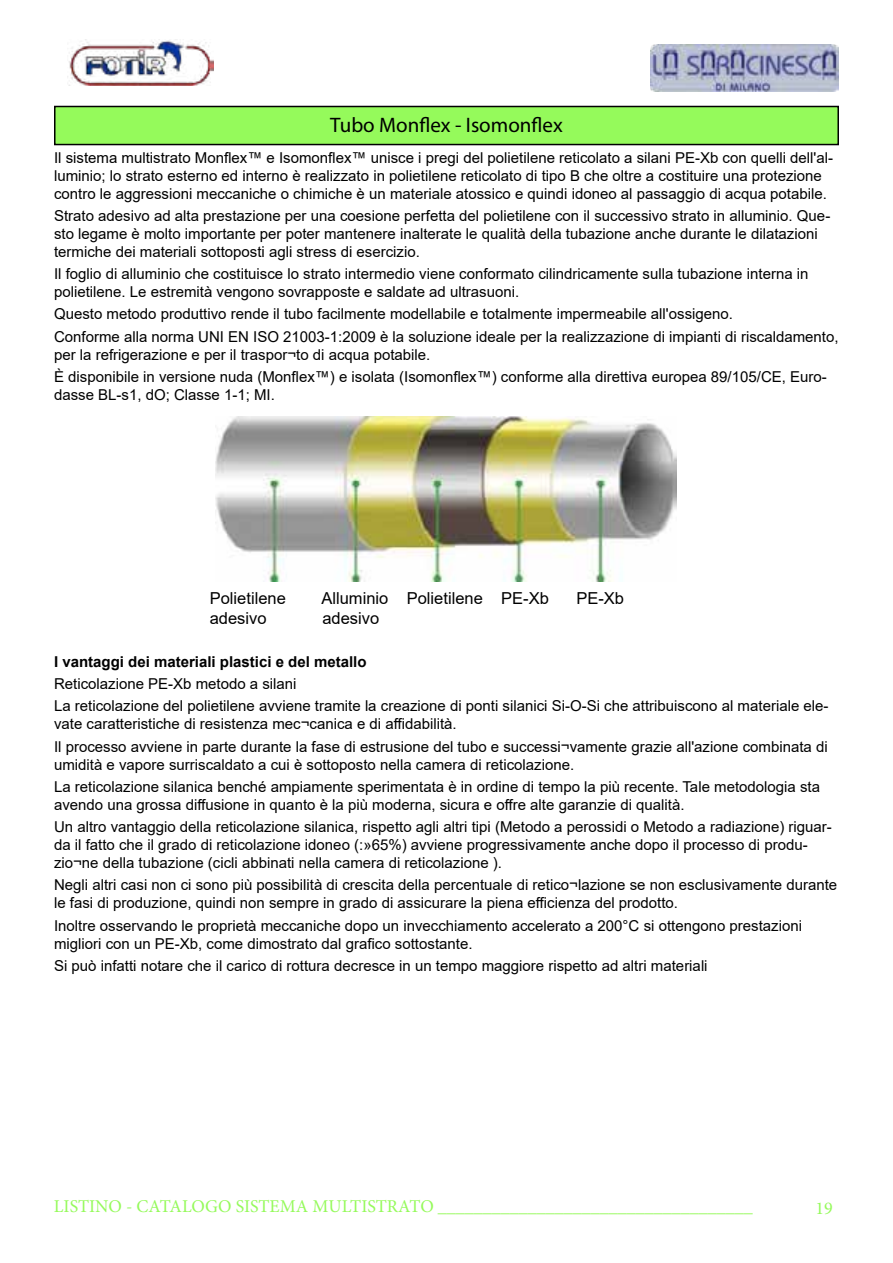
<style>
.page{position:relative;width:893px;height:1263px;background:#fff}
.page>*{position:absolute;margin:0;border:0;box-sizing:border-box;transform-origin:0 0}
.t1{font:21px "Myriad Pro";color:#000}
.t2{font:18px "Minion Pro";color:#95fa5b}
.t3{font:16.5px "Arial";color:#000}
.t4{font:15px/18px "Arial";color:#000}
.t5{font:700 15px "Arial";color:#000}
</style>
<div class="page">
<img style="left:67px;top:39px;width:147px;height:47px">
<img style="left:651px;top:45px;width:188px;height:46px">
<div style="left:55px;top:106px;width:783px;height:39px;background:#95fa5b"></div>
<div style="left:54px;top:106px;width:785px;height:39px;border:2px solid #000"></div>
<img style="left:215px;top:417px;width:461px;height:164px">
<p class="t1" style="left:330px;top:112px;width:234px">Tubo Monflex - Isomonflex</p>
<p class="t4" style="left:54px;top:148px;width:781px">Il sistema multistrato Monflex™ e Isomonflex™ unisce i pregi del polietilene reticolato a silani PE-Xb con quelli dell'al&shy;luminio; lo strato esterno ed interno è realizzato in polietilene reticolato di tipo B che oltre a costituire una protezione contro le aggressioni meccaniche o chimiche è un materiale atossico e quindi idoneo al passaggio di acqua potabile.</p>
<p class="t4" style="left:54px;top:206px;width:778px">Strato adesivo ad alta prestazione per una coesione perfetta del polietilene con il successivo strato in alluminio. Que&shy;sto legame è molto importante per poter mantenere inalterate le qualità della tubazione anche durante le dilatazioni termiche dei materiali sottoposti agli stress di esercizio.</p>
<p class="t4" style="left:54px;top:265px;width:756px">Il foglio di alluminio che costituisce lo strato intermedio viene conformato cilindricamente sulla tubazione interna in polietilene. Le estremità vengono sovrapposte e saldate ad ultrasuoni.</p>
<p class="t4" style="left:54px;top:305px;width:680px">Questo metodo produttivo rende il tubo facilmente modellabile e totalmente impermeabile all'ossigeno.</p>
<p class="t4" style="left:54px;top:327px;width:786px">Conforme alla norma UNI EN ISO 21003-1:2009 è la soluzione ideale per la realizzazione di impianti di riscaldamento, per la refrigerazione e per il traspor¬to di acqua potabile.</p>
<p class="t4" style="left:54px;top:367px;width:774px">È disponibile in versione nuda (Monflex™) e isolata (Isomonflex™) conforme alla direttiva europea 89/105/CE, Euro&shy;dasse BL-s1, dO; Classe 1-1; MI.</p>
<p class="t3" style="left:210px;top:587px;width:78px">Polietilene</p>
<p class="t3" style="left:321px;top:587px;width:229px">Alluminio Polietilene PE-Xb</p>
<p class="t3" style="left:576px;top:587px;width:49px">PE-Xb</p>
<p class="t3" style="left:210px;top:607px;width:58px">adesivo</p>
<p class="t3" style="left:322px;top:607px;width:58px">adesivo</p>
<p class="t5" style="left:54px;top:651px;width:314px">I vantaggi dei materiali plastici e del metallo</p>
<p class="t4" style="left:54px;top:675px;width:244px">Reticolazione PE-Xb metodo a silani</p>
<p class="t4" style="left:54px;top:697px;width:776px">La reticolazione del polietilene avviene tramite la creazione di ponti silanici Si-O-Si che attribuiscono al materiale ele&shy;vate caratteristiche di resistenza mec¬canica e di affidabilità.</p>
<p class="t4" style="left:54px;top:737px;width:775px">Il processo avviene in parte durante la fase di estrusione del tubo e successi¬vamente grazie all'azione combinata di umidità e vapore surriscaldato a cui è sottoposto nella camera di reticolazione.</p>
<p class="t4" style="left:54px;top:778px;width:767px">La reticolazione silanica benché ampiamente sperimentata è in ordine di tempo la più recente. Tale metodologia sta avendo una grossa diffusione in quanto è la più moderna, sicura e offre alte garanzie di qualità.</p>
<p class="t4" style="left:54px;top:818px;width:779px">Un altro vantaggio della reticolazione silanica, rispetto agli altri tipi (Metodo a perossidi o Metodo a radiazione) riguar&shy;da il fatto che il grado di reticolazione idoneo (:»65%) avviene progressivamente anche dopo il processo di produ&shy;zio¬ne della tubazione (cicli abbinati nella camera di reticolazione ).</p>
<p class="t4" style="left:54px;top:876px;width:785px">Negli altri casi non ci sono più possibilità di crescita della percentuale di retico¬lazione se non esclusivamente durante le fasi di produzione, quindi non sempre in grado di assicurare la piena efficienza del prodotto.</p>
<p class="t4" style="left:54px;top:916px;width:750px">Inoltre osservando le proprietà meccaniche dopo un invecchiamento accelerato a 200°C si ottengono prestazioni migliori con un PE-Xb, come dimostrato dal grafico sottostante.</p>
<p class="t4" style="left:54px;top:957px;width:655px">Si può infatti notare che il carico di rottura decresce in un tempo maggiore rispetto ad altri materiali</p>
<p class="t2" style="left:54px;top:1194px;width:701px">LISTINO - CATALOGO SISTEMA MULTISTRATO ___________________________________</p>
<p class="t2" style="left:815px;top:1196px;width:19px">19</p>
</div>
